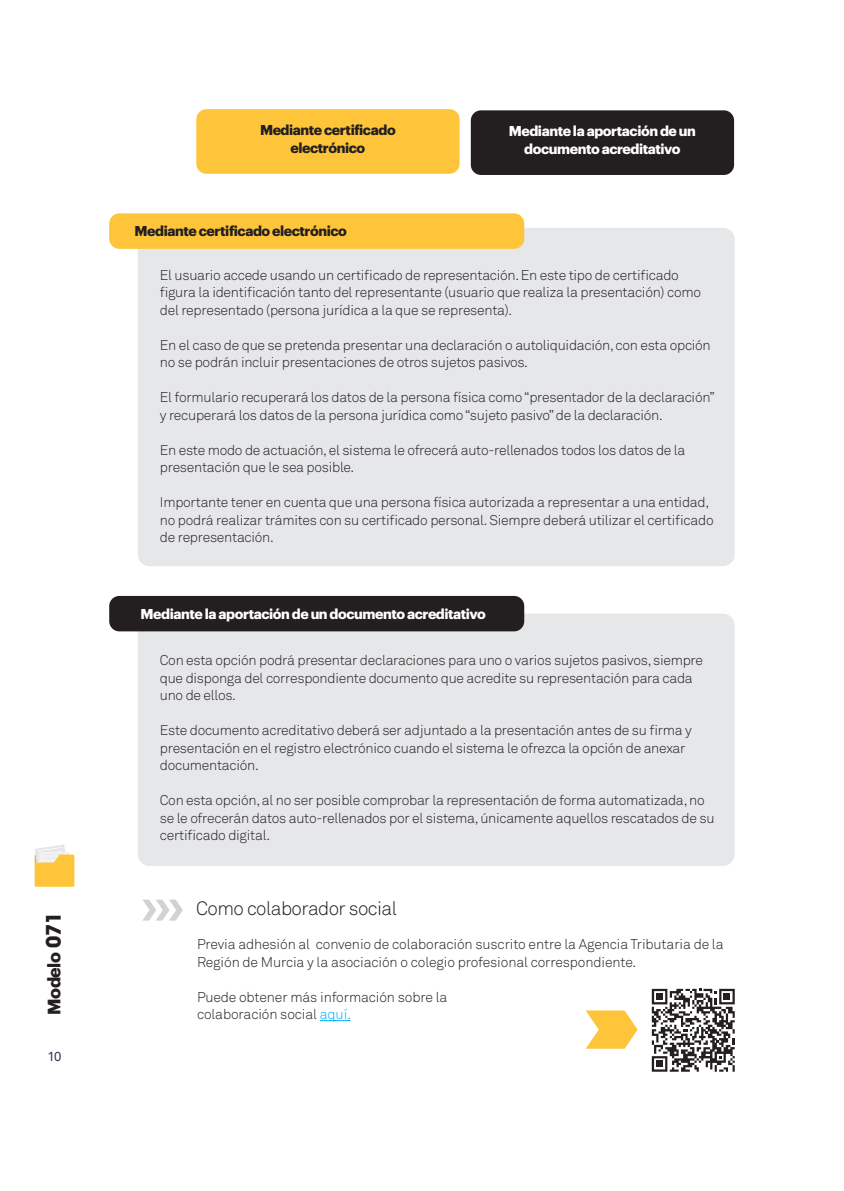
<style>
.page{position:relative;width:844px;height:1191px;background:#fff}
.page>*{position:absolute;margin:0;border:0;box-sizing:border-box;transform-origin:0 0}
.t1{font:700 19.95px "ITC Avant Garde Std";color:#231f20}
.t2{font:300 19.07px "Akkurat";letter-spacing:-.03em;color:#231f20}
.t3{font:700 17.5px "Graphik";letter-spacing:-.03em;color:#231f20}
.t4{font:300 14px/17.5px "Akkurat";letter-spacing:-.02em;color:#231f20}
.t5{font:700 14px/17.8px "Graphik";letter-spacing:-.03em;color:#fff;text-align:center}
.t6{font:700 14px "Graphik";letter-spacing:-.03em;color:#231f20}
.t7{font:12.95px "Akkurat";color:#352b48}
.s1{color:#00aeef}
</style>
<div class="page">
<svg style="left:35px;top:844px;width:39px;height:42px"></svg>
<hr style="left:319px;top:1020px;width:31px;height:1px;background:#00aeef">
<div style="left:138px;top:613px;width:596px;height:253px;background:#e6e7e9;border-radius:12px"></div>
<svg style="left:142px;top:899px;width:41px;height:21px"></svg>
<div style="left:196px;top:109px;width:263px;height:65px;background:#fec53a;border-radius:10px"></div>
<div style="left:470px;top:110px;width:263px;height:65px;background:#231f20;border-radius:10px"></div>
<div style="left:138px;top:228px;width:596px;height:338px;background:#e6e7e9;border-radius:12px"></div>
<div style="left:109px;top:213px;width:415px;height:36px;background:#fec53a;border-radius:10px"></div>
<div style="left:109px;top:596px;width:415px;height:35px;background:#231f20;border-radius:10px"></div>
<svg style="left:585px;top:1010px;width:52px;height:38px"></svg>
<svg style="left:651px;top:988px;width:83px;height:83px"></svg>
<div style="left:656px;top:1060px;width:6px;height:7px;background:#231f20"></div>
<div style="left:723px;top:993px;width:7px;height:7px;background:#231f20"></div>
<div style="left:656px;top:993px;width:6px;height:7px;background:#231f20"></div>
<h1 class="t1" style="left:40px;top:947px;width:37px;rotate:-90deg">071</h1>
<p class="t3" style="left:41px;top:1014px;width:64px;rotate:-90deg">Modelo</p>
<p class="t7" style="left:48px;top:1049px;width:15px">10</p>
<p class="t6" style="left:260px;top:119px;width:137px">Mediante certificado</p>
<p class="t6" style="left:290px;top:137px;width:76px">electrónico</p>
<p class="t5" style="left:508px;top:121px;width:189px">Mediante la aportación de un documento acreditativo</p>
<p class="t6" style="left:135px;top:220px;width:214px">Mediante certificado electrónico</p>
<p class="t4" style="left:160px;top:266px;width:542px">El usuario accede usando un certificado de representación. En este tipo de certificado figura la identificación tanto del representante (usuario que realiza la presentación) como del representado (persona jurídica a la que se representa).</p>
<p class="t4" style="left:160px;top:336px;width:552px">En el caso de que se pretenda presentar una declaración o autoliquidación, con esta opción no se podrán incluir presentaciones de otros sujetos pasivos.</p>
<p class="t4" style="left:160px;top:389px;width:556px">El formulario recuperará los datos de la persona física como “presentador de la declaración” y recuperará los datos de la persona jurídica como “sujeto pasivo” de la declaración.</p>
<p class="t4" style="left:160px;top:441px;width:527px">En este modo de actuación, el sistema le ofrecerá auto-rellenados todos los datos de la presentación que le sea posible.</p>
<p class="t4" style="left:160px;top:494px;width:555px">Importante tener en cuenta que una persona física autorizada a representar a una entidad, no podrá realizar trámites con su certificado personal. Siempre deberá utilizar el certificado de representación.</p>
<p class="t5" style="left:140px;top:604px;width:346px">Mediante la aportación de un documento acreditativo</p>
<p class="t4" style="left:160px;top:652px;width:544px">Con esta opción podrá presentar declaraciones para uno o varios sujetos pasivos, siempre que disponga del correspondiente documento que acredite su representación para cada uno de ellos.</p>
<p class="t4" style="left:160px;top:722px;width:533px">Este documento acreditativo deberá ser adjuntado a la presentación antes de su firma y presentación en el registro electrónico cuando el sistema le ofrezca la opción de anexar documentación.</p>
<p class="t4" style="left:160px;top:792px;width:556px">Con esta opción, al no ser posible comprobar la representación de forma automatizada, no se le ofrecerán datos auto-rellenados por el sistema, únicamente aquellos rescatados de su certificado digital.</p>
<p class="t2" style="left:196px;top:896px;width:202px">Como colaborador social</p>
<p class="t4" style="left:197px;top:935px;width:528px">Previa adhesión al convenio de colaboración suscrito entre la Agencia Tributaria de la<br>Región de Murcia y la asociación o colegio profesional correspondiente.</p>
<p class="t4" style="left:197px;top:988px;width:252px">Puede obtener más información sobre la</p>
<p class="t4" style="left:197px;top:1005px;width:156px">colaboración social <span class="s1">aquí.</span></p>
</div>
